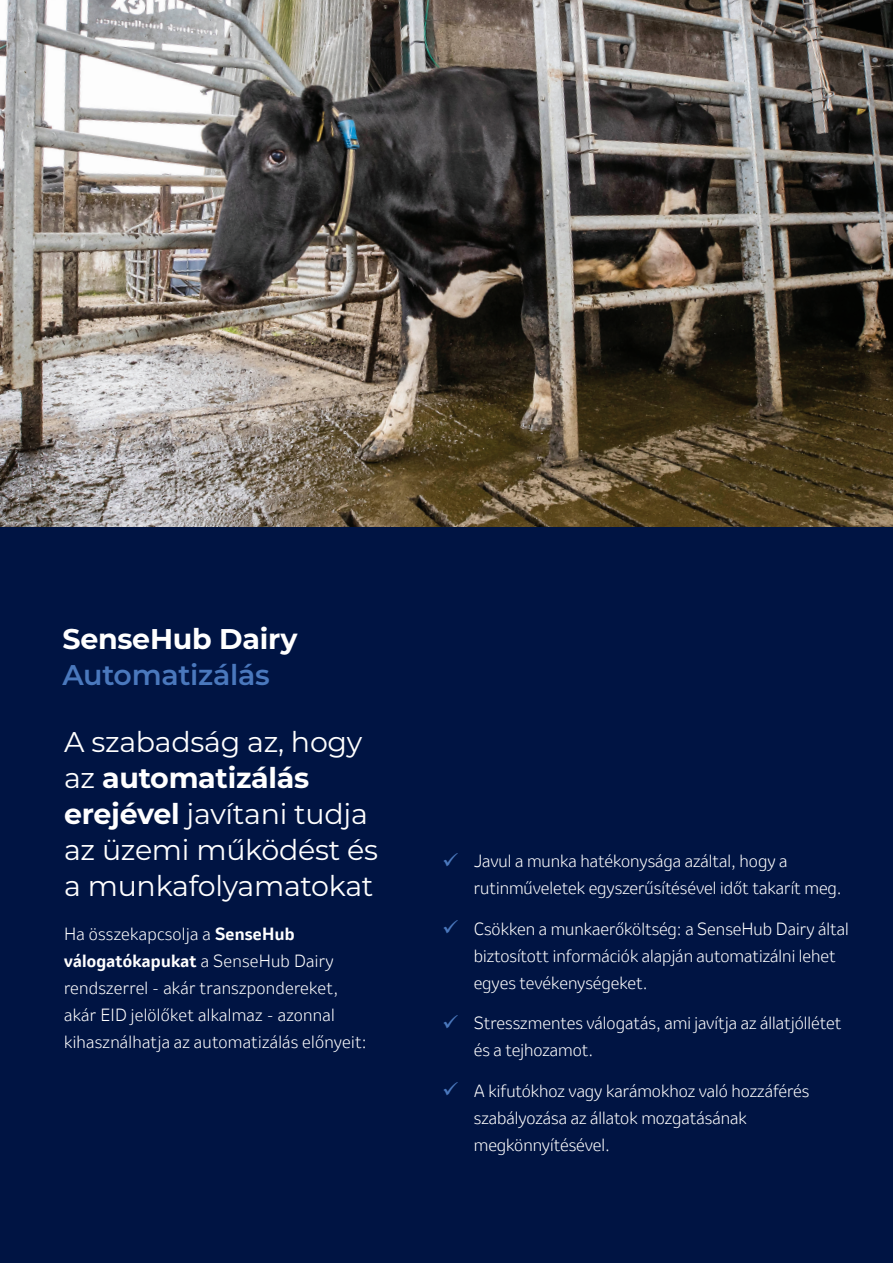
<style>
.page{position:relative;width:893px;height:1263px;background:#001443}
.page>*{position:absolute;margin:0;border:0;box-sizing:border-box;transform-origin:0 0}
.t1{font:28.5px/36px "Montserrat";letter-spacing:-.01em;color:#fff}
.t2{font:700 28.5px "Montserrat";letter-spacing:-.01em;color:#fff}
.t3{font:600 28.5px "Montserrat";letter-spacing:-.01em;color:#4a78bd}
.t4{font:300 16.5px/27px "Invention";color:#fff}
.s1{font-weight:700}
</style>
<div class="page">
<img style="left:0;top:0;width:893px;height:527px">
<h1 class="t2" style="left:62px;top:618px;width:237px">SenseHub Dairy</h1>
<h1 class="t3" style="left:62px;top:654px;width:209px">Automatizálás</h1>
<h1 class="t1" style="left:64px;top:723px;width:315px">A szabadság az, hogy az <span class="s1">automatizálás erejével</span> javítani tudja az üzemi működést és a munkafolyamatokat</h1>
<p class="t4" style="left:64px;top:920px;width:304px">Ha összekapcsolja a <span class="s1">SenseHub válogatókapukat</span> a SenseHub Dairy rendszerrel - akár transzpondereket, akár EID jelölőket alkalmaz - azonnal kihasználhatja az automatizálás előnyeit:</p>
<p class="t4" style="left:474px;top:847px;width:369px">Javul a munka hatékonysága azáltal, hogy a rutinműveletek egyszerűsítésével időt takarít meg.</p>
<p class="t4" style="left:474px;top:915px;width:377px">Csökken a munkaerőköltség: a SenseHub Dairy által biztosított információk alapján automatizálni lehet egyes tevékenységeket.</p>
<p class="t4" style="left:474px;top:1009px;width:369px">Stresszmentes válogatás, ami javítja az állatjóllétet és a tejhozamot.</p>
<p class="t4" style="left:474px;top:1077px;width:337px">A kifutókhoz vagy karámokhoz való hozzáférés szabályozása az állatok mozgatásának megkönnyítésével.</p>
</div>
